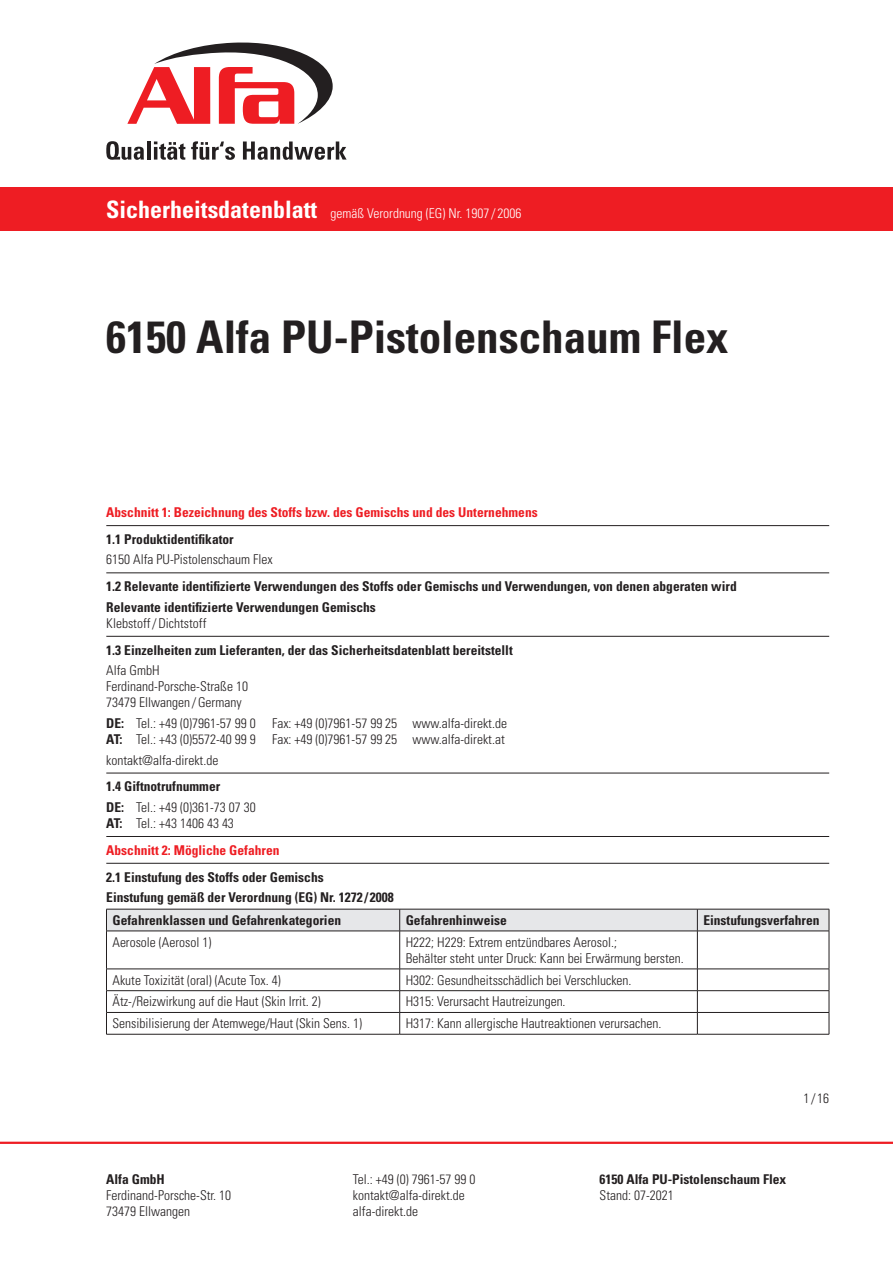
<style>
.page{position:relative;width:893px;height:1263px;background:#fff}
.page>*{position:absolute;margin:0;border:0;box-sizing:border-box;transform-origin:0 0}
.t1{font:700 condensed 45px "Univers LT Std";color:#231f20}
.Fließtext{font:300 condensed 13.5px/16.2px "Univers LT Std";color:#231f20}
.Gliederungspunkte{font:700 condensed 13.5px/16.2px "Univers LT Std";color:#231f20}
.fließtext{font:300 condensed 13.5px/16.2px "Univers LT Std";color:#231f20}
.Fließtext-2{font:700 condensed 13.5px "Univers LT Std";color:#231f20}
.Gliederungspunkte-2{font:700 condensed 13.5px "Univers LT Std";color:#ee1d23}
.Gliederungspunkte-3{font:300 condensed 13.5px/16.2px "Univers LT Std";color:#231f20}
.t2{font:300 condensed 13.5px "Univers LT Std";color:#fff}
.s1{font-weight:700;font-size:24px}
.s2{font-weight:300}
.s3{font-weight:700}
</style>
<div class="page">
<hr style="left:0;top:1142px;width:893px;height:2px;background:#ee1d23">
<div style="left:0;top:187px;width:893px;height:44px;background:#ee1d23"></div>
<svg style="left:106px;top:141px;width:38px;height:19px"></svg>
<hr style="left:147px;top:141px;width:3px;height:19px;background:#231f20">
<svg style="left:154px;top:141px;width:31px;height:19px"></svg>
<svg style="left:191px;top:141px;width:44px;height:19px"></svg>
<svg style="left:243px;top:141px;width:104px;height:19px"></svg>
<svg style="left:127px;top:42px;width:206px;height:82px"></svg>
<hr style="left:106px;top:525px;width:723px;height:1px;background:#231f20">
<hr style="left:106px;top:573px;width:723px;height:1px;background:#231f20">
<hr style="left:106px;top:636px;width:723px;height:1px;background:#231f20">
<hr style="left:106px;top:773px;width:723px;height:1px;background:#231f20">
<hr style="left:106px;top:836px;width:723px;height:1px;background:#231f20">
<hr style="left:106px;top:863px;width:723px;height:1px;background:#231f20">
<svg style="left:106px;top:909px;width:724px;height:22px;background:#dadadc"></svg>
<hr style="left:106px;top:931px;width:294px;height:1px;background:#231f20">
<hr style="left:106px;top:931px;width:1px;height:38px;background:#231f20">
<hr style="left:400px;top:931px;width:297px;height:1px;background:#231f20">
<hr style="left:399px;top:931px;width:1px;height:38px;background:#231f20">
<hr style="left:697px;top:931px;width:132px;height:1px;background:#231f20">
<hr style="left:697px;top:931px;width:1px;height:38px;background:#231f20">
<hr style="left:829px;top:931px;width:1px;height:38px;background:#231f20">
<hr style="left:106px;top:969px;width:294px;height:1px;background:#231f20">
<hr style="left:400px;top:969px;width:297px;height:1px;background:#231f20">
<hr style="left:697px;top:969px;width:132px;height:1px;background:#231f20">
<hr style="left:106px;top:990px;width:294px;height:1px;background:#231f20">
<hr style="left:400px;top:990px;width:297px;height:1px;background:#231f20">
<hr style="left:697px;top:990px;width:132px;height:1px;background:#231f20">
<hr style="left:106px;top:1012px;width:294px;height:1px;background:#231f20">
<svg style="left:106px;top:969px;width:1px;height:65px"></svg>
<hr style="left:400px;top:1012px;width:297px;height:1px;background:#231f20">
<svg style="left:399px;top:969px;width:1px;height:65px"></svg>
<hr style="left:697px;top:1012px;width:132px;height:1px;background:#231f20">
<svg style="left:697px;top:969px;width:1px;height:65px"></svg>
<svg style="left:829px;top:969px;width:1px;height:65px"></svg>
<hr style="left:106px;top:1034px;width:294px;height:1px;background:#231f20">
<hr style="left:400px;top:1034px;width:297px;height:1px;background:#231f20">
<hr style="left:697px;top:1034px;width:132px;height:1px;background:#231f20">
<p class="t2" style="left:106px;top:205px;width:417px"><span class="s1">Sicherheitsdatenblatt</span> gemäß Verordnung (EG) Nr. 1907 / 2006</p>
<p class="t1" style="left:106px;top:309px;width:624px">6150 Alfa PU-Pistolenschaum Flex</p>
<p class="Gliederungspunkte-2" style="left:106px;top:504px;width:433px">Abschnitt 1: Bezeichnung des Stoffs bzw. des Gemischs und des Unternehmens</p>
<p class="Gliederungspunkte" style="left:106px;top:531px;width:129px">1.1 Produktidentifikator</p>
<p class="Gliederungspunkte-3" style="left:106px;top:551px;width:168px">6150 Alfa PU-Pistolenschaum Flex</p>
<p class="Gliederungspunkte" style="left:106px;top:578px;width:632px">1.2 Relevante identifizierte Verwendungen des Stoffs oder Gemischs und Verwendungen, von denen abgeraten wird</p>
<p class="Gliederungspunkte" style="left:106px;top:599px;width:271px">Relevante identifizierte Verwendungen Gemischs<br><span class="s2">Klebstoff/Dichtstoff</span></p>
<p class="Gliederungspunkte" style="left:106px;top:642px;width:408px">1.3 Einzelheiten zum Lieferanten, der das Sicherheitsdatenblatt bereitstellt</p>
<p class="Gliederungspunkte-3" style="left:106px;top:662px;width:143px">Alfa GmbH<br>Ferdinand-Porsche-Straße 10<br>73479 Ellwangen /Germany</p>
<p class="fließtext" style="left:106px;top:715px;width:402px"><span class="s3">DE:</span> Tel.: +49 (0)7961-57 99 0 Fax: +49 (0)7961-57 99 25 www.alfa-direkt.de<br><span class="s3">AT:</span> Tel.: +43 (0)5572-40 99 9 Fax: +49 (0)7961-57 99 25 www.alfa-direkt.at</p>
<p class="Fließtext" style="left:106px;top:752px;width:114px">kontakt@alfa-direkt.de</p>
<p class="Fließtext-2" style="left:106px;top:778px;width:115px">1.4 Giftnotrufnummer</p>
<p class="fließtext" style="left:106px;top:799px;width:151px"><span class="s3">DE:</span> Tel.: +49 (0)361-73 07 30<br><span class="s3">AT:</span> Tel.: +43 1406 43 43</p>
<p class="Gliederungspunkte-2" style="left:106px;top:842px;width:175px">Abschnitt 2: Mögliche Gefahren</p>
<p class="Gliederungspunkte" style="left:106px;top:868px;width:219px">2.1 Einstufung des Stoffs oder Gemischs</p>
<p class="Fließtext-2" style="left:106px;top:889px;width:289px">Einstufung gemäß der Verordnung (EG) Nr. 1272 / 2008</p>
<p class="Fließtext-2" style="left:112px;top:912px;width:230px">Gefahrenklassen und Gefahrenkategorien</p>
<p class="Fließtext-2" style="left:406px;top:912px;width:103px">Gefahrenhinweise</p>
<p class="Fließtext-2" style="left:703px;top:912px;width:118px">Einstufungsverfahren</p>
<p class="Fließtext" style="left:112px;top:934px;width:100px">Aerosole (Aerosol 1)</p>
<p class="Fließtext" style="left:406px;top:934px;width:280px">H222; H229: Extrem entzündbares Aerosol.;<br>Behälter steht unter Druck: Kann bei Erwärmung bersten.</p>
<p class="Fließtext" style="left:112px;top:972px;width:170px">Akute Toxizität (oral) (Acute Tox. 4)</p>
<p class="Fließtext" style="left:406px;top:972px;width:227px">H302: Gesundheitsschädlich bei Verschlucken.</p>
<p class="Fließtext" style="left:112px;top:993px;width:210px">Ätz-/Reizwirkung auf die Haut (Skin Irrit. 2)</p>
<p class="Fließtext" style="left:406px;top:993px;width:161px">H315: Verursacht Hautreizungen.</p>
<p class="Fließtext" style="left:112px;top:1015px;width:251px">Sensibilisierung der Atemwege/Haut (Skin Sens. 1)</p>
<p class="Fließtext" style="left:406px;top:1015px;width:257px">H317: Kann allergische Hautreaktionen verursachen.</p>
<p class="Gliederungspunkte" style="left:106px;top:1171px;width:60px">Alfa GmbH</p>
<p class="fließtext" style="left:106px;top:1187px;width:126px">Ferdinand-Porsche-Str. 10<br>73479 Ellwangen</p>
<p class="fließtext" style="left:803px;top:1090px;width:27px">1/16</p>
<p class="fließtext" style="left:353px;top:1171px;width:124px">Tel.: +49 (0) 7961-57 99 0 kontakt@alfa-direkt.de alfa-direkt.de</p>
<p class="Gliederungspunkte" style="left:600px;top:1171px;width:188px">6150 Alfa PU-Pistolenschaum Flex</p>
<p class="fließtext" style="left:600px;top:1187px;width:76px">Stand: 07-2021</p>
</div>
